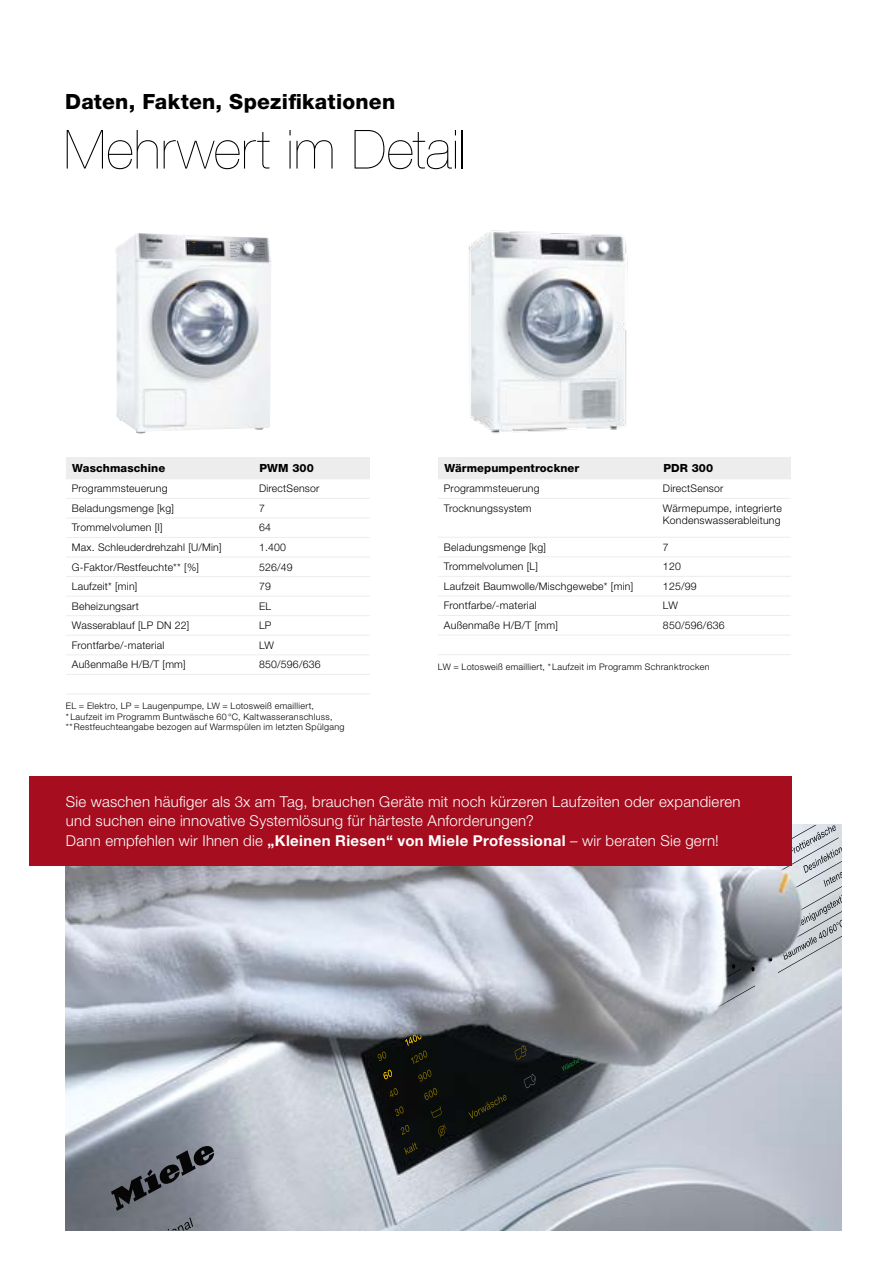
<style>
.page{position:relative;width:893px;height:1263px;background:#fff}
.page>*{position:absolute;margin:0;border:0;box-sizing:border-box;transform-origin:0 0}
.t1{font:200 54px "Helvetica Neue LTW1 G";color:#000}
.t2{font:800 21px "Helvetica Neue LTW1 G";letter-spacing:.01em;color:#000}
.t3{font:300 15px/19.5px "Helvetica Neue LTW1 G";letter-spacing:.015em;color:#fff}
.t4{font:800 11.25px "Helvetica Neue LTW1 G";letter-spacing:.01em;color:#000}
.t5{font:300 10.5px/12.6px "Helvetica Neue LTW1 G";letter-spacing:.02em;color:#000}
.t6{font:300 9px/10.5px "Helvetica Neue LTW1 G";letter-spacing:.035em;color:#000}
.s1{font-weight:700}
</style>
<div class="page">
<hr style="left:0;top:0;width:1px;height:1263px;background:#000">
<img style="left:66px;top:825px;width:776px;height:405px">
<img style="left:739px;top:825px;width:100px;height:49px">
<img style="left:506px;top:1013px;width:68px;height:20px">
<img style="left:383px;top:1032px;width:39px;height:48px">
<img style="left:468px;top:973px;width:125px;height:40px">
<img style="left:571px;top:1045px;width:32px;height:13px">
<img style="left:111px;top:1146px;width:103px;height:84px">
<img style="left:116px;top:233px;width:155px;height:200px">
<img style="left:230px;top:241px;width:34px;height:2px">
<svg style="left:188px;top:242px;width:7px;height:3px"></svg>
<svg style="left:203px;top:242px;width:16px;height:13px"></svg>
<img style="left:468px;top:230px;width:160px;height:204px">
<div style="left:438px;top:458px;width:353px;height:20px;background:#ededed"></div>
<hr style="left:438px;top:457px;width:219px;height:1px;background:#ededed">
<hr style="left:657px;top:457px;width:134px;height:1px;background:#ededed">
<hr style="left:438px;top:478px;width:219px;height:1px;background:#ededed">
<hr style="left:657px;top:478px;width:134px;height:1px;background:#ededed">
<hr style="left:438px;top:498px;width:219px;height:1px;background:#ededed">
<hr style="left:657px;top:498px;width:134px;height:1px;background:#ededed">
<hr style="left:438px;top:537px;width:219px;height:1px;background:#ededed">
<hr style="left:657px;top:537px;width:134px;height:1px;background:#ededed">
<hr style="left:438px;top:556px;width:219px;height:1px;background:#ededed">
<hr style="left:657px;top:556px;width:134px;height:1px;background:#ededed">
<hr style="left:438px;top:576px;width:219px;height:1px;background:#ededed">
<hr style="left:657px;top:576px;width:134px;height:1px;background:#ededed">
<hr style="left:438px;top:595px;width:219px;height:1px;background:#ededed">
<hr style="left:657px;top:595px;width:134px;height:1px;background:#ededed">
<hr style="left:438px;top:615px;width:219px;height:1px;background:#ededed">
<hr style="left:657px;top:615px;width:134px;height:1px;background:#ededed">
<hr style="left:438px;top:635px;width:219px;height:1px;background:#ededed">
<hr style="left:657px;top:635px;width:134px;height:1px;background:#ededed">
<hr style="left:438px;top:654px;width:219px;height:1px;background:#ededed">
<hr style="left:657px;top:654px;width:134px;height:1px;background:#ededed">
<div style="left:66px;top:458px;width:304px;height:20px;background:#ededed"></div>
<hr style="left:66px;top:457px;width:187px;height:1px;background:#ededed">
<hr style="left:253px;top:457px;width:117px;height:1px;background:#ededed">
<hr style="left:66px;top:478px;width:187px;height:1px;background:#ededed">
<hr style="left:253px;top:478px;width:117px;height:1px;background:#ededed">
<hr style="left:66px;top:498px;width:187px;height:1px;background:#ededed">
<hr style="left:253px;top:498px;width:117px;height:1px;background:#ededed">
<hr style="left:66px;top:517px;width:187px;height:1px;background:#ededed">
<hr style="left:253px;top:517px;width:117px;height:1px;background:#ededed">
<hr style="left:66px;top:537px;width:187px;height:1px;background:#ededed">
<hr style="left:253px;top:537px;width:117px;height:1px;background:#ededed">
<hr style="left:66px;top:557px;width:187px;height:1px;background:#ededed">
<hr style="left:253px;top:557px;width:117px;height:1px;background:#ededed">
<hr style="left:66px;top:576px;width:187px;height:1px;background:#ededed">
<hr style="left:253px;top:576px;width:117px;height:1px;background:#ededed">
<hr style="left:66px;top:596px;width:187px;height:1px;background:#ededed">
<hr style="left:253px;top:596px;width:117px;height:1px;background:#ededed">
<hr style="left:66px;top:615px;width:187px;height:1px;background:#ededed">
<hr style="left:253px;top:615px;width:117px;height:1px;background:#ededed">
<hr style="left:66px;top:635px;width:187px;height:1px;background:#ededed">
<hr style="left:253px;top:635px;width:117px;height:1px;background:#ededed">
<hr style="left:66px;top:654px;width:187px;height:1px;background:#ededed">
<hr style="left:253px;top:654px;width:117px;height:1px;background:#ededed">
<hr style="left:66px;top:674px;width:187px;height:1px;background:#ededed">
<hr style="left:253px;top:674px;width:117px;height:1px;background:#ededed">
<hr style="left:66px;top:693px;width:187px;height:1px;background:#ededed">
<hr style="left:253px;top:693px;width:117px;height:1px;background:#ededed">
<div style="left:29px;top:776px;width:763px;height:89px;background:#a60d1f"></div>
<h2 class="t2" style="left:65px;top:89px;width:332px">Daten, Fakten, Spezifikationen</h2>
<h1 class="t1" style="left:64px;top:118px;width:404px">Mehrwert im Detail</h1>
<p class="t4" style="left:72px;top:461px;width:94px">Waschmaschine</p>
<p class="t4" style="left:259px;top:461px;width:56px">PWM 300</p>
<p class="t5" style="left:72px;top:482px;width:97px">Programmsteuerung</p>
<p class="t5" style="left:259px;top:482px;width:62px">DirectSensor</p>
<p class="t5" style="left:72px;top:502px;width:104px">Beladungsmenge [kg]</p>
<p class="t5" style="left:259px;top:502px;width:7px">7</p>
<p class="t5" style="left:72px;top:521px;width:92px">Trommelvolumen [I]</p>
<p class="t5" style="left:259px;top:521px;width:13px">64</p>
<p class="t5" style="left:72px;top:541px;width:151px">Max. Schleuderdrehzahl [U/Min]</p>
<p class="t5" style="left:259px;top:541px;width:29px">1.400</p>
<p class="t5" style="left:72px;top:560px;width:129px">G-Faktor/Restfeuchte** [%]</p>
<p class="t5" style="left:259px;top:560px;width:35px">526/49</p>
<p class="t5" style="left:72px;top:580px;width:67px">Laufzeit* [min]</p>
<p class="t5" style="left:259px;top:580px;width:13px">79</p>
<p class="t5" style="left:72px;top:600px;width:68px">Beheizungsart</p>
<p class="t5" style="left:259px;top:600px;width:14px">EL</p>
<p class="t5" style="left:72px;top:619px;width:119px">Wasserablauf [LP DN 22]</p>
<p class="t5" style="left:259px;top:619px;width:14px">LP</p>
<p class="t5" style="left:72px;top:639px;width:94px">Frontfarbe/-material</p>
<p class="t5" style="left:259px;top:639px;width:16px">LW</p>
<p class="t5" style="left:72px;top:658px;width:115px">Außenmaße H/B/T [mm]</p>
<p class="t5" style="left:259px;top:658px;width:63px">850/596/636</p>
<p class="t6" style="left:66px;top:701px;width:280px">EL = Elektro, LP = Laugenpumpe, LW = Lotosweiß emailliert,<br>* Laufzeit im Programm Buntwäsche 60 °C, Kaltwasseranschluss, **Restfeuchteangabe bezogen auf Warmspülen im letzten Spülgang</p>
<p class="t4" style="left:444px;top:461px;width:137px">Wärmepumpentrockner</p>
<p class="t4" style="left:663px;top:461px;width:51px">PDR 300</p>
<p class="t5" style="left:444px;top:482px;width:97px">Programmsteuerung</p>
<p class="t5" style="left:663px;top:482px;width:62px">DirectSensor</p>
<p class="t5" style="left:444px;top:502px;width:89px">Trocknungssystem</p>
<p class="t5" style="left:663px;top:502px;width:120px">Wärmepumpe, integrierte<br>Kondenswasserableitung</p>
<p class="t5" style="left:444px;top:541px;width:104px">Beladungsmenge [kg]</p>
<p class="t5" style="left:663px;top:541px;width:7px">7</p>
<p class="t5" style="left:444px;top:560px;width:96px">Trommelvolumen [L]</p>
<p class="t5" style="left:663px;top:560px;width:19px">120</p>
<p class="t5" style="left:444px;top:580px;width:191px">Laufzeit Baumwolle/Mischgewebe* [min]</p>
<p class="t5" style="left:663px;top:580px;width:35px">125/99</p>
<p class="t5" style="left:444px;top:599px;width:94px">Frontfarbe/-material</p>
<p class="t5" style="left:663px;top:599px;width:16px">LW</p>
<p class="t5" style="left:444px;top:619px;width:115px">Außenmaße H/B/T [mm]</p>
<p class="t5" style="left:663px;top:619px;width:63px">850/596/636</p>
<p class="t6" style="left:438px;top:661px;width:273px">LW = Lotosweiß emailliert, * Laufzeit im Programm Schranktrocken</p>
<p class="t3" style="left:66px;top:791px;width:676px">Sie waschen häufiger als 3x am Tag, brauchen Geräte mit noch kürzeren Laufzeiten oder expandieren und suchen eine innovative Systemlösung für härteste Anforderungen?<br>Dann empfehlen wir Ihnen die <span class="s1">„Kleinen Riesen“ von Miele Professional</span> – wir beraten Sie gern!</p>
</div>
